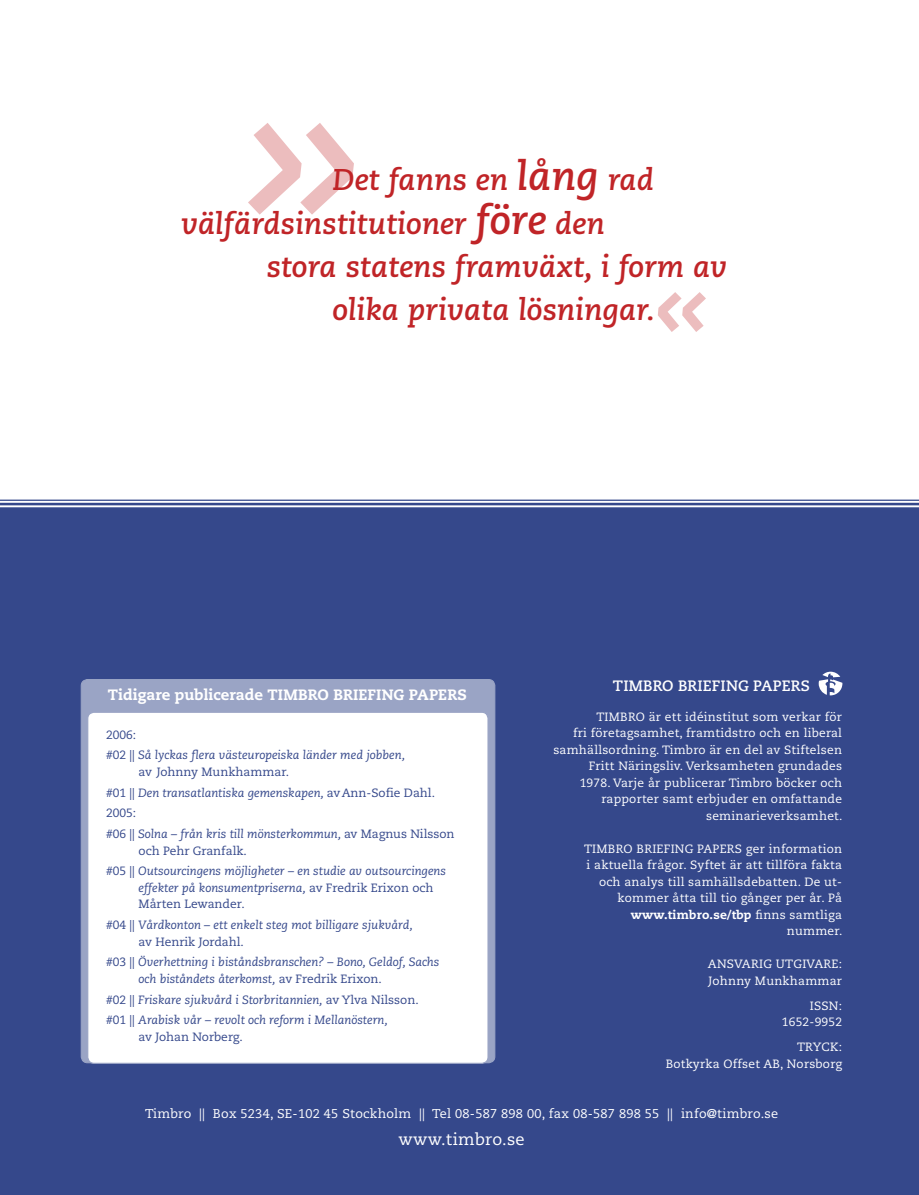
<style>
.page{position:relative;width:919px;height:1195px;background:#fff}
.page>*{position:absolute;margin:0;border:0;box-sizing:border-box;transform-origin:0 0}
.t1{font:italic 265.5px "Caecilia";color:#ecbdbe}
.t2{font:italic 700 108px "Caecilia";color:#ecbdbe}
.t3{font:italic 700 30px/43.2px "Caecilia";color:#c02427}
.t4{font:16.5px "Caecilia";letter-spacing:.02em;color:#fff}
.t5{font:800 15px "Caecilia";letter-spacing:.005em;color:#fff}
.t6{font:700 15px "Caecilia";letter-spacing:.005em;color:#fff}
.t7{font:12.75px "Caecilia";letter-spacing:.02em;color:#fff}
.t8{font:12px/16.5px "Caecilia";letter-spacing:.02em;color:#fff;text-align:right}
.t9{font:italic 12px/20.7px "Caecilia";color:#35488b}
.t10{font:12px/20.7px "Caecilia";color:#35488b}
.s1{font-size:40.5px}
.s2{font-style:normal}
.s3{font-style:italic}
.s4{font-weight:800}
</style>
<div class="page">
<svg style="left:0;top:499px;width:918px;height:7px"></svg>
<hr style="left:0;top:500px;width:918px;height:1px;background:#35488b">
<hr style="left:0;top:503px;width:918px;height:2px;background:#35488b">
<hr style="left:0;top:507px;width:918px;height:2px;background:#35488b">
<div style="left:0;top:508px;width:918px;height:687px;background:#35488b"></div>
<svg style="left:818px;top:672px;width:24px;height:23px"></svg>
<div style="left:80px;top:679px;width:415px;height:384px;background:#9aa4c5"></div>
<div style="left:87px;top:711px;width:402px;height:352px;background:#fff"></div>
<h1 class="t1" style="left:237px;top:-1px;width:129px">»</h1>
<h3 class="t3" style="left:181px;top:159px;width:474px;text-indent:152px">Det fanns en <span class="s1">lång</span> rad välfärdsinstitutioner <span class="s1">före</span> den</h3>
<h3 class="t3" style="left:266px;top:245px;width:462px;text-align:center">stora statens framväxt, i form av olika privata lösningar.</h3>
<h2 class="t2" style="left:653px;top:242px;width:58px">«</h2>
<p class="t5" style="left:108px;top:685px;width:360px">Tidigare publicerade TIMBRO BRIEFING PAPERS</p>
<p class="t9" style="left:106px;top:724px;width:300px"><span class="s2">2006:<br>#02 ||</span> Så lyckas flera västeuropeiska länder med jobben,</p>
<p class="t10" style="left:106px;top:761px;width:350px;text-indent:33px">av Johnny Munkhammar.<br>#01 || <span class="s3">Den transatlantiska gemenskapen,</span> avAnn-Sofie Dahl.<br>2005:<br>#06 || <span class="s3">Solna – från kris till mönsterkommun,</span> av Magnus Nilsson</p>
<p class="t9" style="left:106px;top:840px;width:341px;text-indent:33px"><span class="s2">och Pehr Granfalk.<br>#05 ||</span> Outsourcingens möjligheter – en studie av outsourcingens</p>
<p class="t10" style="left:139px;top:880px;width:296px;line-height:16.5px"><span class="s3">effekter på konsumentpriserna,</span> av Fredrik Erixon och<br>Mårten Lewander.</p>
<p class="t9" style="left:139px;top:917px;width:275px;line-height:16.5px;text-indent:-33px"><span class="s2">#04 ||</span> Vårdkonton – ett enkelt steg mot billigare sjukvård, <span class="s2">av Henrik Jordahl.</span></p>
<p class="t9" style="left:139px;top:954px;width:302px;line-height:16.5px;text-indent:-33px"><span class="s2">#03 ||</span> Överhettning i biståndsbranschen? – Bono, Geldof, Sachs och biståndets återkomst, <span class="s2">av Fredrik Erixon.</span></p>
<p class="t9" style="left:106px;top:989px;width:314px"><span class="s2">#02 ||</span> Friskare sjukvård i Storbritannien, <span class="s2">av Ylva Nilsson. #01 ||</span> Arabisk vår – revolt och reform i Mellanöstern,</p>
<p class="t10" style="left:139px;top:1026px;width:106px">av Johan Norberg.</p>
<p class="t6" style="left:613px;top:676px;width:199px">TIMBRO BRIEFING PAPERS</p>
<p class="t8" style="left:553px;top:709px;width:290px">TIMBRO är ett idéinstitut som verkar för<br>fri företagsamhet, framtidstro och en liberal samhällsordning. Timbro är en del av Stiftelsen Fritt Näringsliv. Verksamheten grundades<br>1978. Varje år publicerar Timbro böcker och rapporter samt erbjuder en omfattande seminarieverksamhet.</p>
<p class="t8" style="left:584px;top:841px;width:260px">TIMBRO BRIEFING PAPERS ger information i aktuella frågor. Syftet är att tillföra fakta och analys till samhällsdebatten. De ut&shy;kommer åtta till tio gånger per år. På <span class="s4">www.timbro.se/tbp</span> finns samtliga nummer.</p>
<p class="t8" style="left:707px;top:956px;width:136px;text-align:left">ANSVARIG UTGIVARE:<br>Johnny Munkhammar</p>
<p class="t8" style="left:781px;top:998px;width:62px">ISSN:<br>1652-9952</p>
<p class="t8" style="left:665px;top:1039px;width:178px">TRYCK:<br>Botkyrka Offset AB, Norsborg</p>
<p class="t7" style="left:145px;top:1106px;width:634px">Timbro || Box 5234, SE-102 45 Stockholm || Tel 08-587 898 00, fax 08-587 898 55 || info@timbro.se</p>
<h3 class="t4" style="left:398px;top:1130px;width:128px">www.timbro.se</h3>
</div>
